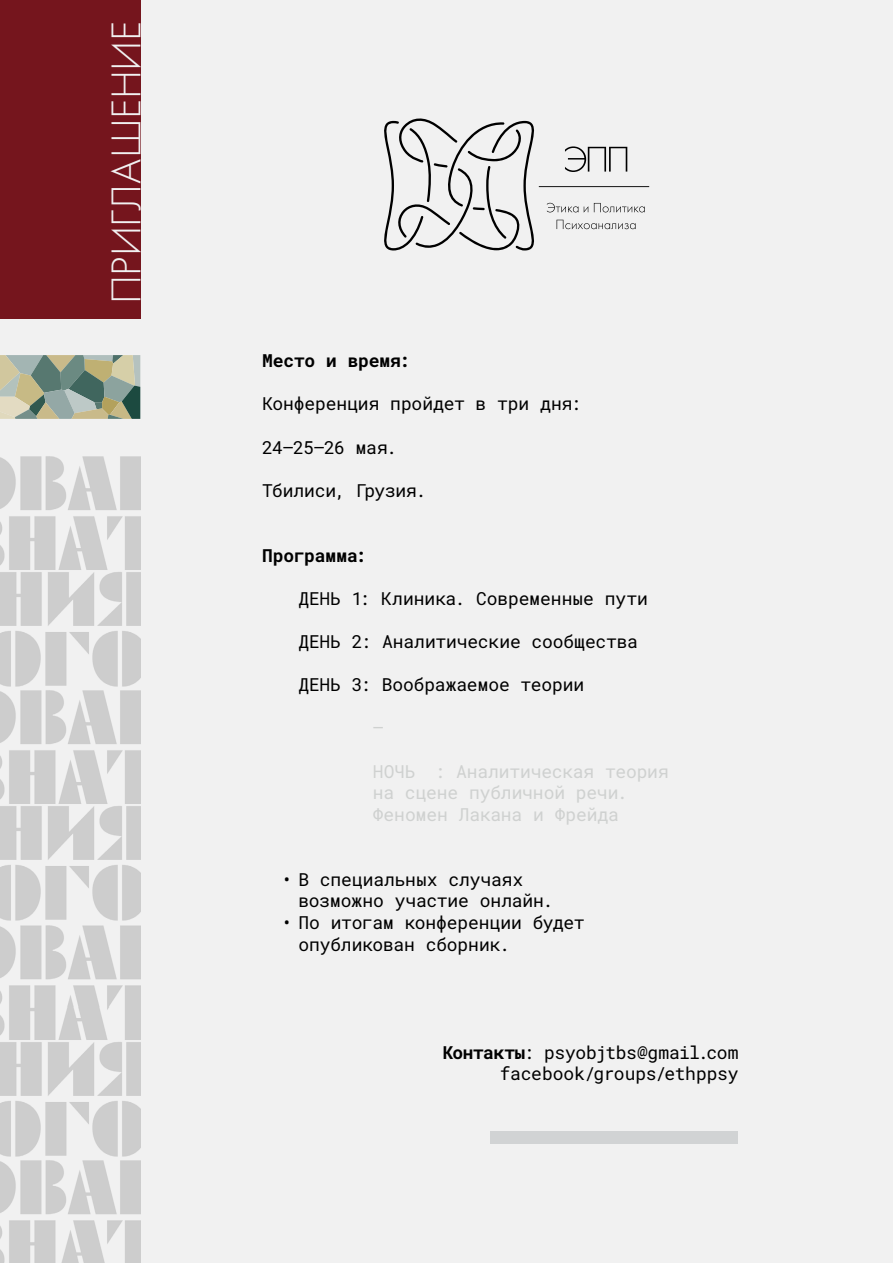
<style>
.page{position:relative;width:893px;height:1263px;background:#f1f1f1}
.page>*{position:absolute;margin:0;border:0;box-sizing:border-box;transform-origin:0 0}
.t1{font:300 43.2px "Futura PT";letter-spacing:-.01em;color:#f1f1f1}
.t2{font:18px/21.6px "Roboto Mono";letter-spacing:-.01em;color:#000}
.t3{font:18px/21.6px "Roboto Mono";letter-spacing:-.01em;color:#cfd1d0}
.t4{font:700 18px "Roboto Mono";letter-spacing:-.01em;color:#000}
.s1{font-weight:700}
</style>
<div class="page">
<div style="left:490px;top:1131px;width:248px;height:13px;background:#d1d3d4"></div>
<div style="left:0;top:0;width:140px;height:319px;background:#75151d"></div>
<svg style="left:384px;top:118px;width:265px;height:133px"></svg>
<img style="left:0;top:456px;width:140px;height:231px">
<img style="left:0;top:1007px;width:140px;height:150px">
<img style="left:0;top:690px;width:140px;height:317px">
<img style="left:0;top:1160px;width:140px;height:103px">
<svg style="left:0;top:355px;width:140px;height:64px;background:#99a48f"></svg>
<h1 class="t1" style="left:101px;top:304px;width:285px;rotate:-90deg">ПРИГЛАШЕНИЕ</h1>
<p class="t4" style="left:262px;top:348px;width:150px">Место и время:</p>
<p class="t2" style="left:262px;top:393px;width:320px">Конференция пройдет в три дня:</p>
<p class="t2" style="left:262px;top:436px;width:136px">24–25–26 мая.</p>
<p class="t2" style="left:262px;top:479px;width:165px">Тбилиси, Грузия.</p>
<p class="t4" style="left:262px;top:543px;width:106px">Программа:</p>
<p class="t2" style="left:298px;top:587px;width:351px">ДЕНЬ 1: Клиника. Современные пути</p>
<p class="t2" style="left:298px;top:630px;width:341px">ДЕНЬ 2: Аналитические сообщества</p>
<p class="t2" style="left:298px;top:673px;width:288px">ДЕНЬ 3: Воображаемое теории</p>
<p class="t3" style="left:373px;top:717px;width:12px">—</p>
<p class="t3" style="left:373px;top:760px;width:298px">НОЧЬ : Аналитическая теория на сцене публичной речи.<br>Феномен Лакана и Фрейда</p>
<p class="t2" style="left:298px;top:868px;width:256px;text-indent:-17px">• В специальных случаях возможно участие онлайн.</p>
<p class="t2" style="left:298px;top:911px;width:288px;text-indent:-17px">• По итогам конференции будет опубликован сборник.</p>
<p class="t2" style="left:442px;top:1041px;width:297px;text-align:right"><span class="s1">Контакты</span>: psyobjtbs@gmail.com facebook/groups/ethppsy</p>
</div>
